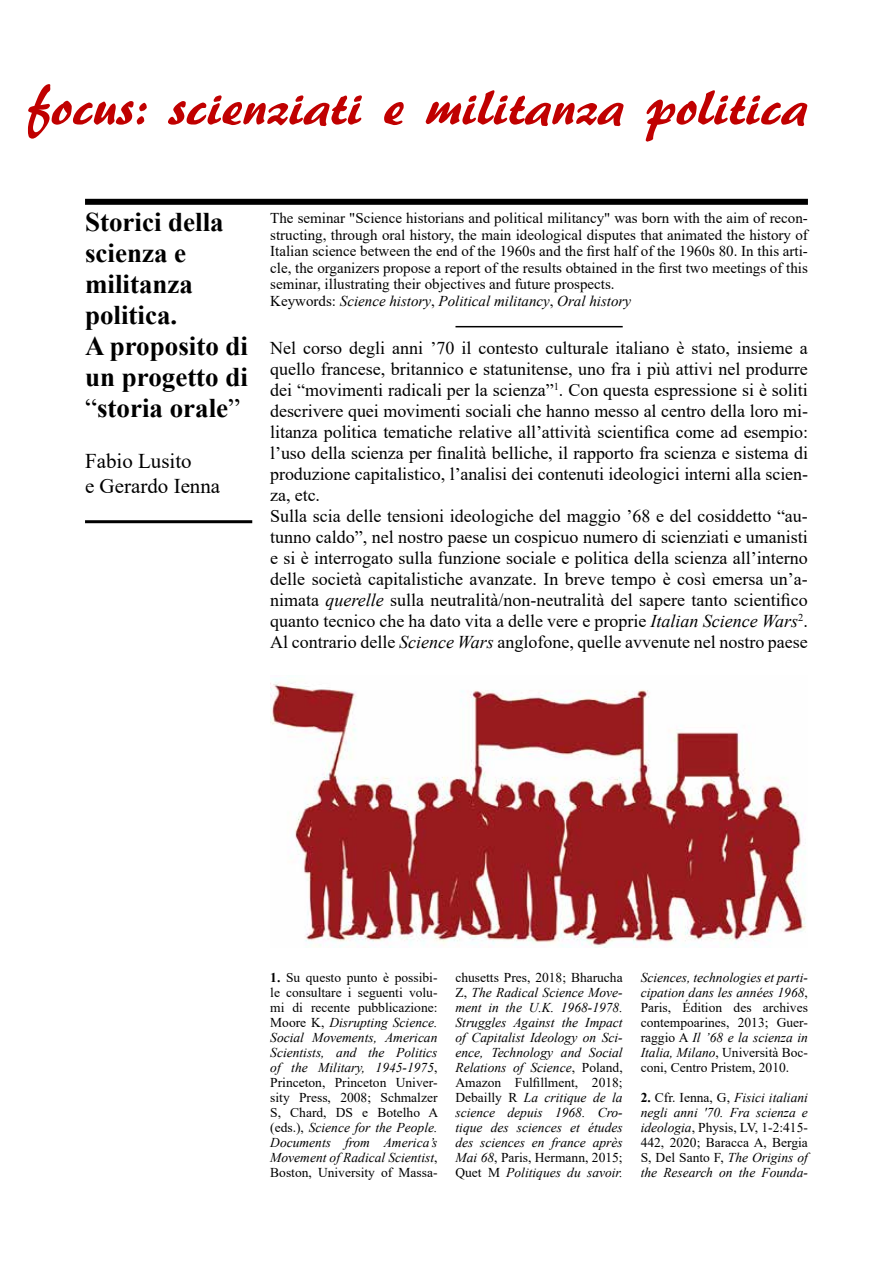
<style>
.page{position:relative;width:893px;height:1263px;background:#fff}
.page>*{position:absolute;margin:0;border:0;box-sizing:border-box;transform-origin:0 0}
.t1{font:57px "ARBERKLEY";letter-spacing:-.005em;color:#c00000}
.t2{font:700 27px/31px "Times New Roman";color:#000}
.t3{font:21px/25.2px "Times New Roman";color:#000}
.t4{font:18px/21px "Times New Roman";color:#000}
.t5{font:15px/16.5px "Times New Roman";color:#000}
.t6{font:13.5px/15px "Times New Roman";color:#000;text-align:justify}
.t7{font:italic 13.5px/15px "Times New Roman";color:#000;text-align:justify}
.s1{font-weight:400}
.s2{font-style:italic}
.s3{font-weight:700}
.s4{font-style:normal}
.s5{font-weight:700;font-style:normal}
</style>
<div class="page">
<div style="left:85px;top:199px;width:723px;height:6px;background:#000"></div>
<hr style="left:455px;top:326px;width:168px;height:1px;background:#000">
<hr style="left:85px;top:520px;width:167px;height:3px;background:#000">
<img style="left:270px;top:682px;width:536px;height:266px">
<h1 class="t1" style="left:27px;top:71px;width:782px">focus: scienziati e militanza politica</h1>
<h2 class="t2" style="left:85px;top:206px;width:165px">Storici della scienza e militanza politica.<br>A proposito di un progetto di <span class="s1">“</span>storia orale<span class="s1">”</span></h2>
<p class="t3" style="left:85px;top:447px;width:137px">Fabio Lusito<br>e Gerardo Ienna</p>
<p class="t5" style="left:270px;top:209px;width:539px">The seminar "Science historians and political militancy" was born with the aim of recon&shy;structing, through oral history, the main ideological disputes that animated the history of Italian science between the end of the 1960s and the first half of the 1960s 80. In this arti&shy;cle, the organizers propose a report of the results obtained in the first two meetings of this seminar, illustrating their objectives and future prospects.<br>Keywords: <span class="s2">Science history</span>, <span class="s2">Political militancy</span>, <span class="s2">Oral history</span></p>
<p class="t4" style="left:270px;top:337px;width:539px">Nel corso degli anni ’70 il contesto culturale italiano è stato, insieme a quello francese, britannico e statunitense, uno fra i più attivi nel produrre dei “movimenti radicali per la scienza”<sup>1</sup>. Con questa espressione si è soliti descrivere quei movimenti sociali che hanno messo al centro della loro mi&shy;litanza politica tematiche relative all’attività scientifica come ad esempio: l’uso della scienza per finalità belliche, il rapporto fra scienza e sistema di produzione capitalistico, l’analisi dei contenuti ideologici interni alla scien&shy;za, etc.<br>Sulla scia delle tensioni ideologiche del maggio ’68 e del cosiddetto “au&shy;tunno caldo”, nel nostro paese un cospicuo numero di scienziati e umanisti e si è interrogato sulla funzione sociale e politica della scienza all’interno delle società capitalistiche avanzate. In breve tempo è così emersa un’a&shy;nimata <span class="s2">querelle</span> sulla neutralità/non-neutralità del sapere tanto scientifico quanto tecnico che ha dato vita a delle vere e proprie <span class="s2">Italian Science Wars</span><sup>2</sup>.<br>Al contrario delle <span class="s2">Science Wars</span> anglofone, quelle avvenute nel nostro paese</p>
<p class="t6" style="left:270px;top:969px;width:169px"><span class="s3">1.</span> Su questo punto è possibi&shy;le consultare i seguenti volu&shy;mi di recente pubblicazione:<br>Moore K, <span class="s2">Disrupting Science.<br>Social Movements, American Scientists, and the Politics of the Military, 1945-1975</span>, Princeton, Princeton Univer&shy;sity Press, 2008; Schmalzer S, Chard, DS e Botelho A (eds.), <span class="s2">Science for the People.<br>Documents from America’s Movement of Radical Scientist</span>, Boston, University of Massa-</p>
<p class="t7" style="left:455px;top:969px;width:169px"><span class="s4">chusetts Pres, 2018; Bharucha Z,</span> The Radical Science Move&shy;ment in the U.K. 1968-1978.<br>Struggles Against the Impact of Capitalist Ideology on Sci&shy;ence, Technology and Social Relations of Science<span class="s4">, Poland, Amazon Fulfillment, 2018; Debailly R</span> La critique de la science depuis 1968. Cro&shy;tique des sciences et études des sciences en france après Mai 68<span class="s4">, Paris, Hermann, 2015; Quet M</span> Politiques du savoir.</p>
<p class="t6" style="left:641px;top:969px;width:169px"><span class="s2">Sciences, technologies et parti&shy;cipation dans les années 1968</span>, Paris, Édition des archives contempoarines, 2013; Guer&shy;raggio A <span class="s2">Il ’68 e la scienza in Italia, Milano</span>, Università Boc&shy;coni, Centro Pristem, 2010.</p>
<p class="t7" style="left:641px;top:1089px;width:169px"><span class="s5">2.</span> <span class="s4">Cfr. Ienna, G,</span> Fisici italiani negli anni '70. Fra scienza e ideologia<span class="s4">, Physis, LV, 1-2:415- 442, 2020; Baracca A, Bergia S, Del Santo F,</span> The Origins of the Research on the Founda-</p>
</div>
